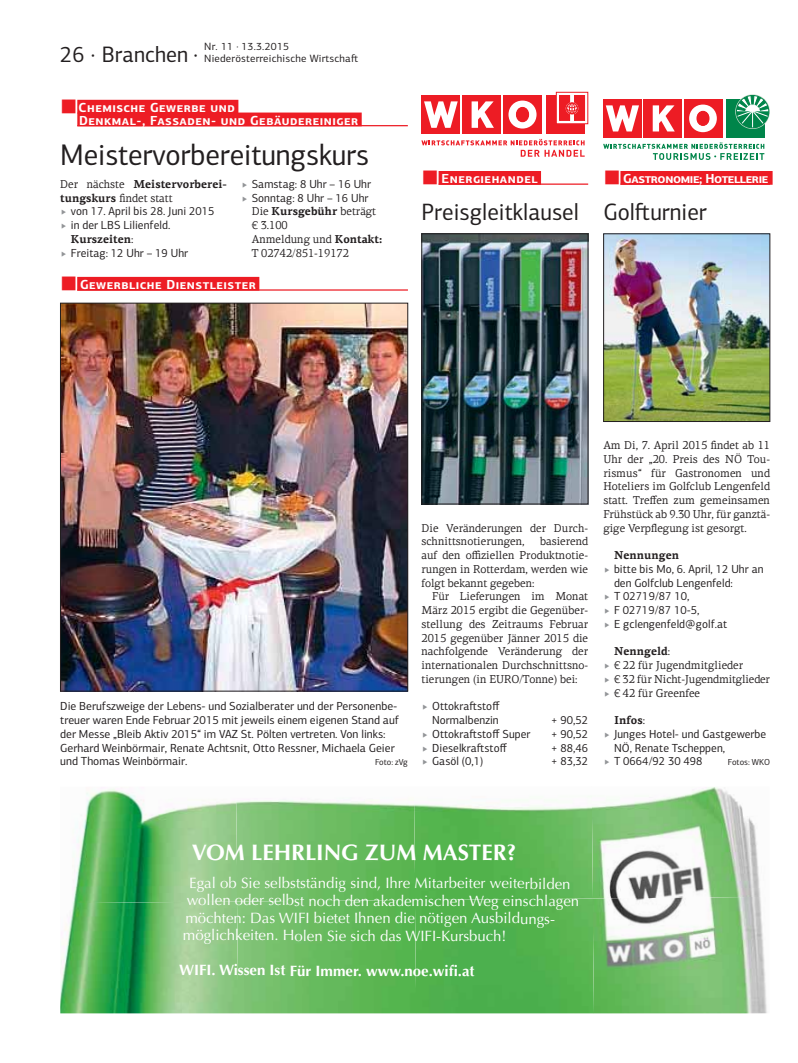
<style>
.page{position:relative;width:798px;height:1063px;background:#fff}
.page>*{position:absolute;margin:0;border:0;box-sizing:border-box;transform-origin:0 0}
.t1{font:30px "PF Centro Sans Pro";letter-spacing:-.005em;color:#231f20;scale:.96 1}
.t2{font:23.75px "PF Centro Sans Pro";color:#231f20;scale:.96 1}
.t3{font:700 22.5px "Optima LT Std";color:#fff}
.t4{font:22.5px "PF Centro Sans Pro";color:#231f20;scale:.96 1}
.t5{font:15px/17.5px "Optima LT Std";color:#fff}
.t6{font:700 15px "Optima LT Std";color:#fff}
.t7{font:700 13.12px/12.8px "PF Centro Sans Pro";letter-spacing:.04em;color:#fff}
.t8{font:700 13.12px "PF Centro Sans Pro";letter-spacing:-.03em;color:#fff}
.t9{font:11.75px/13.8px "PF Centro Sans Pro";letter-spacing:.005em;color:#231f20;scale:.96 1}
.t10{font:11.75px/13.8px "PF Centro Sans Pro";letter-spacing:.005em;color:#231f20}
.t11{font:11.5px/13.8px "PF Centro Serif Pro";color:#231f20;scale:.96 1}
.t12{font:700 11.5px/13.8px "PF Centro Serif Pro";color:#231f20;scale:.96 1}
.t13{font:10.62px/12.5px "PF Centro Sans Pro";letter-spacing:.02em;color:#231f20}
.t14{font:8.75px "PF Centro Sans Pro";letter-spacing:-.03em;color:#231f20}
.s1{font-weight:400}
.s2{font-weight:700}
</style>
<div class="page">
<div style="left:503px;top:96px;width:38px;height:38px;background:#ed1c24"></div>
<div style="left:462px;top:96px;width:39px;height:38px;background:#ed1c24"></div>
<svg style="left:471px;top:101px;width:22px;height:27px"></svg>
<div style="left:421px;top:96px;width:39px;height:38px;background:#ed1c24"></div>
<svg style="left:424px;top:101px;width:33px;height:27px"></svg>
<svg style="left:508px;top:101px;width:28px;height:28px"></svg>
<div style="left:516px;top:107px;width:12px;height:15px;background:#ed1c24;border-radius:50%"></div>
<div style="left:516px;top:107px;width:12px;height:15px;border:1px solid #ed1c24;border-radius:50%"></div>
<div style="left:545px;top:96px;width:39px;height:38px;background:#ed1c24"></div>
<svg style="left:557px;top:95px;width:29px;height:27px"></svg>
<div style="left:555px;top:92px;width:33px;height:32px;border:1px solid #ed1c24"></div>
<div style="left:559px;top:96px;width:10px;height:24px;background:#ed1c24"></div>
<div style="left:574px;top:96px;width:10px;height:24px;background:#ed1c24"></div>
<div style="left:574px;top:95px;width:10px;height:25px;border:1px solid #ed1c24"></div>
<div style="left:565px;top:102px;width:13px;height:13px;border:1px solid #fff;border-radius:50%"></div>
<svg style="left:566px;top:103px;width:11px;height:11px"></svg>
<svg style="left:421px;top:139px;width:163px;height:18px"></svg>
<div style="left:77px;top:100px;width:161px;height:14px;background:#ed1c24"></div>
<div style="left:77px;top:113px;width:284px;height:13px;background:#ed1c24"></div>
<hr style="left:77px;top:125px;width:330px;height:1px;background:#ed1c24">
<div style="left:438px;top:171px;width:103px;height:14px;background:#ed1c24"></div>
<hr style="left:438px;top:184px;width:150px;height:1px;background:#ed1c24">
<div style="left:77px;top:277px;width:182px;height:14px;background:#ed1c24"></div>
<hr style="left:77px;top:289px;width:331px;height:2px;background:#ed1c24">
<img style="left:62px;top:305px;width:344px;height:384px">
<div style="left:60px;top:303px;width:348px;height:388px;border:1px solid #231f20"></div>
<div style="left:725px;top:100px;width:39px;height:38px;background:#00854a"></div>
<div style="left:683px;top:100px;width:39px;height:38px;background:#ed1c24"></div>
<div style="left:643px;top:100px;width:38px;height:38px;background:#ed1c24"></div>
<svg style="left:652px;top:105px;width:22px;height:26px"></svg>
<div style="left:603px;top:100px;width:38px;height:38px;background:#ed1c24"></div>
<svg style="left:605px;top:105px;width:33px;height:26px"></svg>
<svg style="left:689px;top:105px;width:27px;height:27px"></svg>
<div style="left:696px;top:111px;width:12px;height:14px;background:#ed1c24;border-radius:50%"></div>
<div style="left:696px;top:111px;width:13px;height:15px;border:1px solid #ed1c24;border-radius:50%"></div>
<svg style="left:735px;top:96px;width:34px;height:32px"></svg>
<div style="left:735px;top:94px;width:34px;height:35px;border:1px solid #ccdbcd;border-radius:50%"></div>
<div style="left:736px;top:95px;width:32px;height:33px;border:1px solid #00854a;border-radius:50%"></div>
<svg style="left:603px;top:142px;width:161px;height:18px"></svg>
<div style="left:620px;top:171px;width:152px;height:14px;background:#ed1c24"></div>
<img style="left:605px;top:236px;width:162px;height:184px">
<div style="left:603px;top:234px;width:166px;height:188px;border:1px solid #231f20"></div>
<img style="left:73px;top:787px;width:341px;height:113px">
<img style="left:414px;top:787px;width:347px;height:113px">
<img style="left:60px;top:900px;width:355px;height:113px">
<img style="left:415px;top:897px;width:352px;height:116px">
<img style="left:423px;top:236px;width:163px;height:266px">
<div style="left:421px;top:234px;width:167px;height:270px;border:1px solid #231f20"></div>
<h3 class="t4" style="left:60px;top:46px;width:145px">26 · Branchen ·</h3>
<p class="t13" style="left:204px;top:41px;width:155px">Nr. 11 · 13.3.2015<br>Niederösterreichische Wirtscha-</p>
<p class="t7" style="left:79px;top:102px;width:281px">Chemische Gewerbe und<br>Denkmal-, Fassaden- und Gebäudereiniger</p>
<h1 class="t1" style="left:60px;top:144px;width:323px">Meistervorbereitungskurs</h1>
<p class="t12" style="left:60px;top:178px;width:175px"><span class="s1">Der nächste</span> Meistervorberei&shy;tungskurs <span class="s1">findet statt</span></p>
<p class="t9" style="left:71px;top:206px;width:151px">von 17. April bis 28. Juni 2015 in der LBS Lilienfeld.</p>
<p class="t12" style="left:71px;top:233px;width:67px">Kurszeiten<span class="s1">:</span></p>
<p class="t9" style="left:71px;top:247px;width:124px">Freitag: 12 Uhr – 19 Uhr</p>
<p class="t9" style="left:252px;top:178px;width:126px">Samstag: 8 Uhr – 16 Uhr<br>Sonntag: 8 Uhr – 16 Uhr</p>
<p class="t11" style="left:252px;top:206px;width:137px">Die <span class="s2">Kursgebühr</span> beträgt € 3.100<br>Anmeldung und <span class="s2">Kontakt:<br></span>T 02742/851-19172</p>
<p class="t7" style="left:80px;top:279px;width:177px">Gewerbliche Dienstleister</p>
<p class="t7" style="left:441px;top:174px;width:98px">Energiehandel</p>
<h2 class="t2" style="left:421px;top:203px;width:165px">Preisgleitklausel</h2>
<p class="t8" style="left:623px;top:174px;width:146px">Gastronomie; Hotellerie</p>
<h2 class="t2" style="left:603px;top:203px;width:109px">Gol-urnier</h2>
<p class="t10" style="left:60px;top:701px;width:340px">Die Berufszweige der Lebens- und Sozialberater und der Personenbe&shy;treuer waren Ende Februar 2015 mit jeweils einem eigenen Stand auf der Messe „Bleib Aktiv 2015“ im VAZ St. Pölten vertreten. Von links:<br>Gerhard Weinbörmair, Renate Achtsnit, Otto Ressner, Michaela Geier und Thomas Weinbörmair.</p>
<p class="t14" style="left:375px;top:759px;width:34px">Foto: zVg</p>
<p class="t11" style="left:421px;top:522px;width:175px">Die Veränderungen der Durch&shy;schnittsnotierungen,</p>
<p class="t11" style="left:421px;top:536px;width:175px;text-align:justify;text-indent:118px">basierend auf den offiziellen Produktnotie&shy;rungen in Rotterdam, werden wie folgt bekannt gegeben:</p>
<p class="t11" style="left:421px;top:591px;width:175px;text-align:justify;text-indent:11px">Für Lieferungen im Monat März 2015 ergibt die Gegenüber&shy;stellung des Zeitraums Februar 2015 gegenüber Jänner 2015 die nachfolgende Veränderung der internationalen Durchschnittsno&shy;tierungen (in EURO/Tonne) bei:</p>
<p class="t9" style="left:432px;top:701px;width:72px">Ottokra-stoff<br>Normalbenzin</p>
<p class="t9" style="left:551px;top:715px;width:40px">+ 90,52</p>
<p class="t9" style="left:432px;top:728px;width:104px">Ottokra-stoff Super</p>
<p class="t9" style="left:551px;top:728px;width:40px">+ 90,52</p>
<p class="t9" style="left:432px;top:742px;width:79px">Dieselkra-stoff</p>
<p class="t9" style="left:551px;top:742px;width:40px">+ 88,46</p>
<p class="t9" style="left:432px;top:756px;width:55px">Gasöl (0,1)</p>
<p class="t9" style="left:551px;top:756px;width:40px">+ 83,32</p>
<p class="t11" style="left:603px;top:440px;width:175px;text-align:justify">Am Di, 7. April 2015 findet ab 11<br>Uhr der „20. Preis des NÖ Tou&shy;rismus“ für Gastronomen und Hoteliers im Golfclub Lengenfeld statt. Treffen zum gemeinsamen Frühstück ab 9.30 Uhr, für ganztä&shy;gige Verpflegung ist gesorgt.</p>
<p class="t12" style="left:613px;top:550px;width:69px">Nennungen</p>
<p class="t9" style="left:613px;top:563px;width:157px">bitte bis Mo, 6. April, 12 Uhr an den Golfclub Lengenfeld:<br>T 02719/87 10,<br>F 02719/87 10-5,<br>E gclengenfeld@golf.at</p>
<p class="t11" style="left:613px;top:646px;width:164px"><span class="s2">Nenngeld</span>:<br>€ 22 für Jugendmitglieder<br>€ 32 für Nicht-Jugendmitglieder € 42 für Greenfee</p>
<p class="t12" style="left:613px;top:715px;width:34px">Infos<span class="s1">:</span></p>
<p class="t9" style="left:613px;top:728px;width:160px">Junges Hotel- und Gastgewerbe<br>NÖ, Renate Tscheppen,<br>T 0664/92 30 498</p>
<p class="t14" style="left:727px;top:759px;width:44px">Fotos: WKO</p>
<h3 class="t3" style="left:192px;top:841px;width:326px">VOM LEHRLING ZUM MASTER?</h3>
<h3 class="t5" style="left:183px;top:875px;width:398px;text-indent:6px">Egal ob Sie selbstständig sind, Ihre Mitarbeiter weiterbilden wollen oder selbst noch den akademischen Weg einschlagen möchten: Das WIFI bietet Ihnen die nötigen Ausbildungs&shy;möglichkeiten. Holen Sie sich das WIFI-Kursbuch!</h3>
<h3 class="t6" style="left:179px;top:963px;width:297px">WIFI. Wissen Ist Für Immer. www.noe.wifi.at</h3>
</div>
